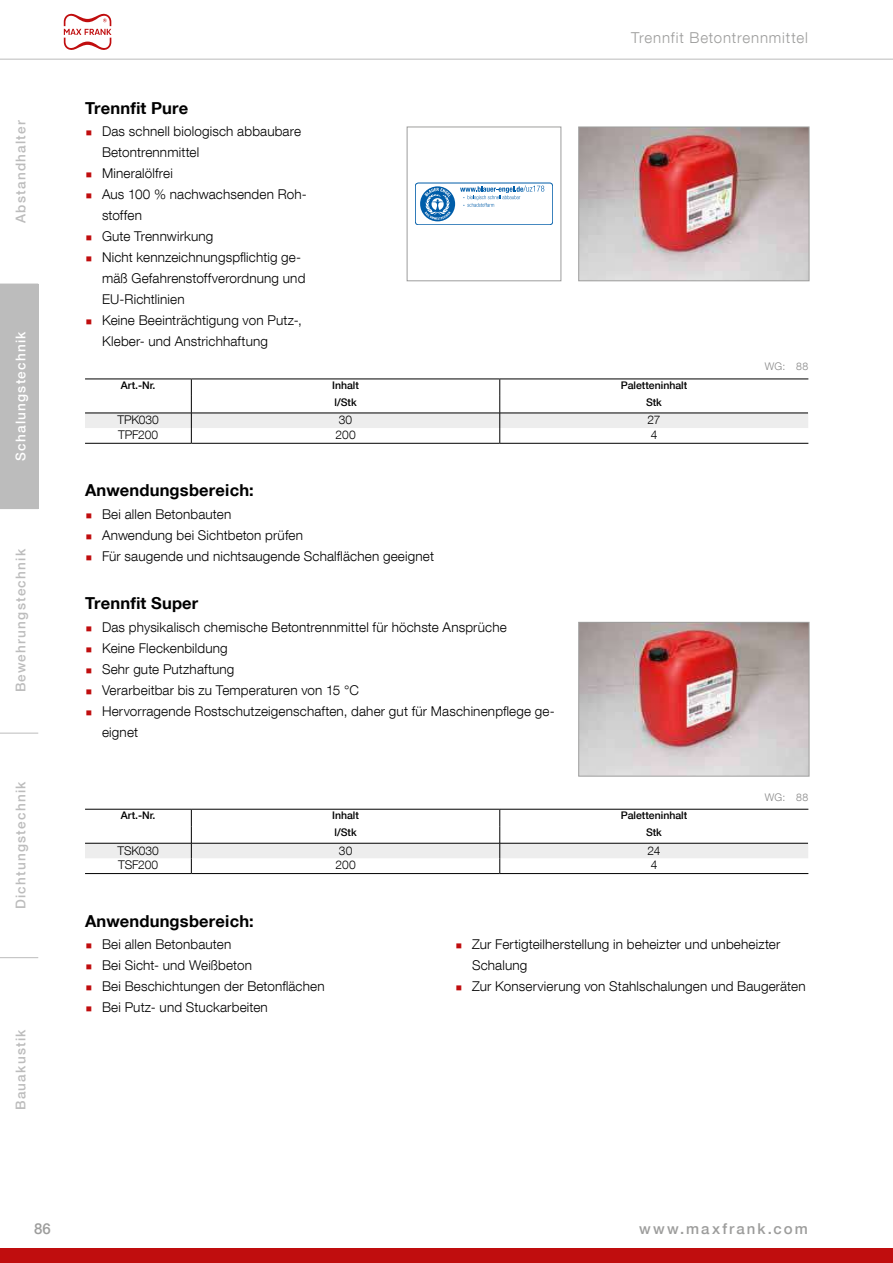
<style>
.page{position:relative;width:893px;height:1263px;background:#fff}
.page>*{position:absolute;margin:0;border:0;box-sizing:border-box;transform-origin:0 0}
.t1{font:700 16.5px "Helvetica Neue LT Com";letter-spacing:.01em;color:#000}
.t2{font:300 15px "Helvetica Neue LT Com";letter-spacing:.055em;color:#9d9d9c}
.t3{font:500 15px "Helvetica Neue LT Com";letter-spacing:.135em;color:#9d9d9c}
.t4{font:300 13.5px/21px "Helvetica Neue LT Com";letter-spacing:.01em;color:#000}
.t5{font:500 13.5px "Helvetica Neue LT Com";letter-spacing:.09em;color:#bcbcbc}
.t6{font:500 13.5px "Helvetica Neue LT Com";letter-spacing:.09em;color:#fff}
.t7{font:300 12px "Helvetica Neue LT Com";letter-spacing:-.005em;color:#000}
.t8{font:500 10.5px "Helvetica Neue LT Com";color:#000}
.t9{font:300 10.5px "Helvetica Neue LT Com";letter-spacing:.025em;color:#878787}
.s1{font-family:"Nimbus Roman";font-weight:400;color:#c00d0e}
</style>
<div class="page">
<hr style="left:0;top:59px;width:893px;height:1px;background:#bcbcbc">
<div style="left:0;top:1248px;width:893px;height:15px;background:#c00d0e"></div>
<svg style="left:64px;top:14px;width:47px;height:36px"></svg>
<svg style="left:406px;top:126px;width:156px;height:156px"></svg>
<img style="left:578px;top:126px;width:232px;height:156px">
<svg style="left:85px;top:380px;width:723px;height:63px"></svg>
<hr style="left:85px;top:413px;width:106px;height:1px;background:#000">
<hr style="left:191px;top:413px;width:309px;height:1px;background:#000">
<hr style="left:500px;top:413px;width:308px;height:1px;background:#000">
<hr style="left:85px;top:443px;width:106px;height:1px;background:#000">
<hr style="left:191px;top:443px;width:309px;height:1px;background:#000">
<hr style="left:500px;top:443px;width:308px;height:1px;background:#000">
<hr style="left:85px;top:379px;width:106px;height:1px;background:#000">
<hr style="left:191px;top:379px;width:309px;height:1px;background:#000">
<hr style="left:500px;top:379px;width:308px;height:1px;background:#000">
<img style="left:578px;top:622px;width:232px;height:155px">
<svg style="left:85px;top:810px;width:723px;height:63px"></svg>
<hr style="left:85px;top:843px;width:106px;height:1px;background:#000">
<hr style="left:191px;top:843px;width:309px;height:1px;background:#000">
<hr style="left:500px;top:843px;width:308px;height:1px;background:#000">
<hr style="left:85px;top:873px;width:106px;height:1px;background:#000">
<hr style="left:191px;top:873px;width:309px;height:1px;background:#000">
<hr style="left:500px;top:873px;width:308px;height:1px;background:#000">
<hr style="left:85px;top:809px;width:106px;height:1px;background:#000">
<hr style="left:191px;top:809px;width:309px;height:1px;background:#000">
<hr style="left:500px;top:809px;width:308px;height:1px;background:#000">
<div style="left:0;top:284px;width:38px;height:225px;background:#bcbcbc"></div>
<hr style="left:0;top:733px;width:38px;height:1px;background:#bcbcbc">
<hr style="left:0;top:957px;width:38px;height:1px;background:#bcbcbc">
<p class="t5" style="left:13px;top:223px;width:104px;rotate:-90deg">Abstandhalter</p>
<p class="t6" style="left:13px;top:461px;width:131px;rotate:-90deg">Schalungstechnik</p>
<p class="t5" style="left:13px;top:692px;width:145px;rotate:-90deg">Bewehrungstechnik</p>
<p class="t5" style="left:13px;top:909px;width:129px;rotate:-90deg">Dichtungstechnik</p>
<p class="t5" style="left:13px;top:1110px;width:82px;rotate:-90deg">Bauakustik</p>
<p class="t1" style="left:85px;top:98px;width:105px">Trennfit Pure</p>
<p class="t4" style="left:85px;top:121px;width:218px"><span class="s1">ˎ</span> Das schnell biologisch abbaubare</p>
<p class="t4" style="left:102px;top:142px;width:99px">Betontrennmittel</p>
<p class="t4" style="left:85px;top:163px;width:89px"><span class="s1">ˎ</span> Mineralölfrei</p>
<p class="t4" style="left:85px;top:184px;width:223px"><span class="s1">ˎ</span> Aus 100 % nachwachsenden Roh-</p>
<p class="t4" style="left:102px;top:205px;width:41px">stoffen</p>
<p class="t4" style="left:85px;top:226px;width:130px"><span class="s1">ˎ</span> Gute Trennwirkung</p>
<p class="t4" style="left:85px;top:247px;width:218px"><span class="s1">ˎ</span> Nicht kennzeichnungspflichtig ge-</p>
<p class="t4" style="left:102px;top:268px;width:205px">mäß Gefahrenstoffverordnung und</p>
<p class="t4" style="left:102px;top:289px;width:84px">EU-Richtlinien</p>
<p class="t4" style="left:85px;top:310px;width:218px"><span class="s1">ˎ</span> Keine Beeinträchtigung von Putz-,</p>
<p class="t4" style="left:102px;top:331px;width:167px">Kleber- und Anstrichhaftung</p>
<p class="t2" style="left:631px;top:29px;width:178px">Trennfit Betontrennmittel</p>
<p class="t9" style="left:765px;top:360px;width:45px">WG: 88</p>
<p class="t8" style="left:121px;top:379px;width:36px">Art.-Nr.</p>
<p class="t8" style="left:332px;top:379px;width:28px">Inhalt</p>
<p class="t8" style="left:621px;top:379px;width:68px">Paletteninhalt</p>
<p class="t8" style="left:334px;top:396px;width:24px">l/Stk</p>
<p class="t8" style="left:646px;top:396px;width:17px">Stk</p>
<p class="t7" style="left:118px;top:413px;width:43px">TPK030</p>
<p class="t7" style="left:339px;top:413px;width:15px">30</p>
<p class="t7" style="left:647px;top:413px;width:15px">27</p>
<p class="t7" style="left:118px;top:427px;width:41px">TPF200</p>
<p class="t7" style="left:335px;top:427px;width:22px">200</p>
<p class="t7" style="left:651px;top:427px;width:8px">4</p>
<p class="t1" style="left:85px;top:480px;width:170px">Anwendungsbereich:</p>
<p class="t4" style="left:85px;top:503px;width:350px"><span class="s1">ˎ</span> Bei allen Betonbauten<br><span class="s1">ˎ</span> Anwendung bei Sichtbeton prüfen<br><span class="s1">ˎ</span> Für saugende und nichtsaugende Schalflächen geeignet</p>
<p class="t1" style="left:85px;top:593px;width:115px">Trennfit Super</p>
<p class="t4" style="left:85px;top:616px;width:423px"><span class="s1">ˎ</span> Das physikalisch chemische Betontrennmittel für höchste Ansprüche</p>
<p class="t4" style="left:85px;top:637px;width:144px"><span class="s1">ˎ</span> Keine Fleckenbildung</p>
<p class="t4" style="left:85px;top:658px;width:151px"><span class="s1">ˎ</span> Sehr gute Putzhaftung</p>
<p class="t4" style="left:85px;top:679px;width:276px"><span class="s1">ˎ</span> Verarbeitbar bis zu Temperaturen von 15 °C</p>
<p class="t4" style="left:85px;top:700px;width:471px"><span class="s1">ˎ</span> Hervorragende Rostschutzeigenschaften, daher gut für Maschinenpflege ge-</p>
<p class="t4" style="left:102px;top:721px;width:38px">eignet</p>
<p class="t8" style="left:121px;top:809px;width:36px">Art.-Nr.</p>
<p class="t8" style="left:332px;top:809px;width:28px">Inhalt</p>
<p class="t8" style="left:621px;top:809px;width:68px">Paletteninhalt</p>
<p class="t8" style="left:334px;top:826px;width:24px">l/Stk</p>
<p class="t8" style="left:646px;top:826px;width:17px">Stk</p>
<p class="t7" style="left:118px;top:843px;width:43px">TSK030</p>
<p class="t7" style="left:339px;top:843px;width:15px">30</p>
<p class="t7" style="left:648px;top:843px;width:14px">24</p>
<p class="t7" style="left:118px;top:858px;width:41px">TSF200</p>
<p class="t7" style="left:335px;top:858px;width:22px">200</p>
<p class="t7" style="left:651px;top:858px;width:8px">4</p>
<p class="t9" style="left:765px;top:790px;width:45px">WG: 88</p>
<p class="t1" style="left:85px;top:910px;width:170px">Anwendungsbereich:</p>
<p class="t4" style="left:85px;top:933px;width:241px"><span class="s1">ˎ</span> Bei allen Betonbauten<br><span class="s1">ˎ</span> Bei Sicht- und Weißbeton<br><span class="s1">ˎ</span> Bei Beschichtungen der Betonflächen <span class="s1">ˎ</span> Bei Putz- und Stuckarbeiten</p>
<p class="t4" style="left:455px;top:933px;width:327px"><span class="s1">ˎ</span> Zur Fertigteilherstellung in beheizter und unbeheizter</p>
<p class="t4" style="left:472px;top:954px;width:57px">Schalung</p>
<p class="t4" style="left:455px;top:975px;width:352px"><span class="s1">ˎ</span> Zur Konservierung von Stahlschalungen und Baugeräten</p>
<p class="t3" style="left:34px;top:1220px;width:18px">86</p>
<p class="t3" style="left:639px;top:1220px;width:170px">www.maxfrank.com</p>
</div>
